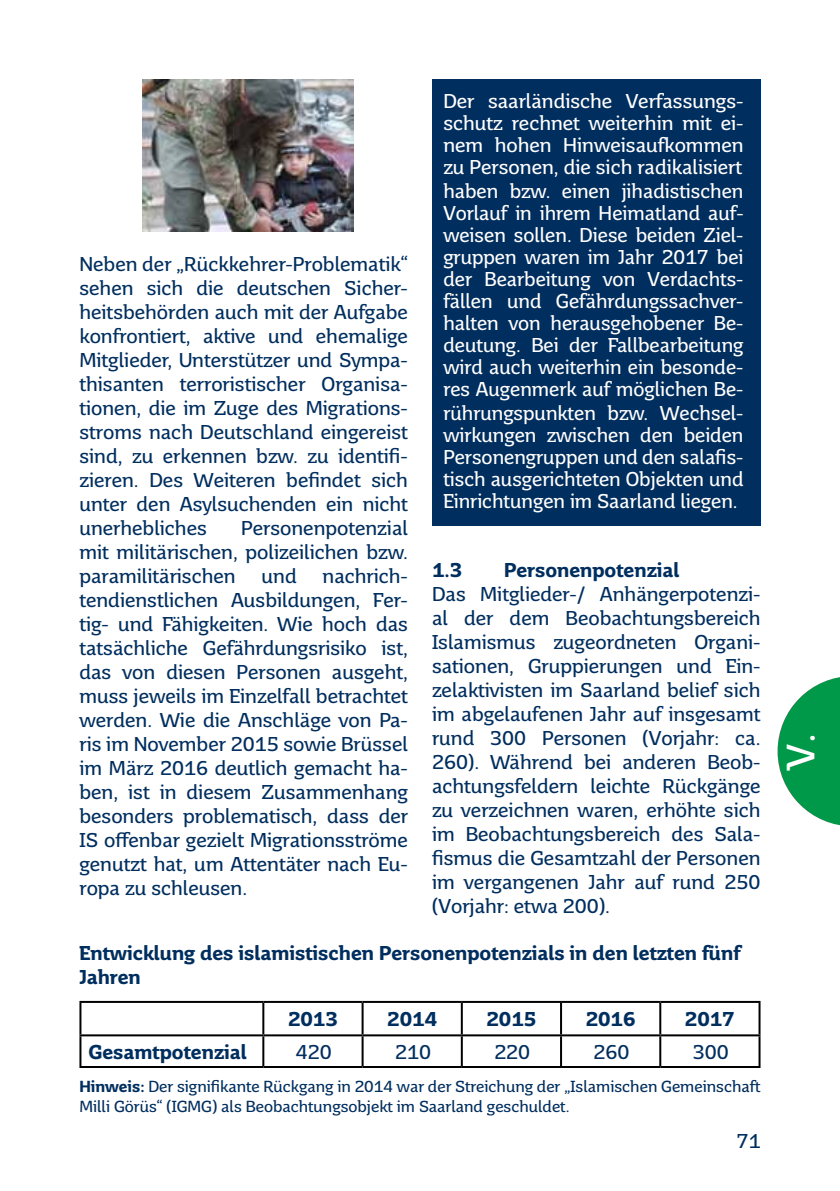
<style>
.page{position:relative;width:840px;height:1191px;background:#fff}
.page>*{position:absolute;margin:0;border:0;box-sizing:border-box;transform-origin:0 0}
.t1{font:39.4px "Saar Pro Headline";color:#fff}
.t2{font:20px/24px "Saar Pro";color:#002e5e;text-align:justify}
.t3{font:20px/22px "Saar Pro";color:#fff;text-align:justify}
.t4{font:700 20px/24px "Saar Pro";color:#002e5e}
.t5{font:16px/19.2px "Saar Pro";color:#002e5e}
.s1{font-weight:700}
</style>
<div class="page">
<img style="left:143px;top:79px;width:210px;height:152px">
<div style="left:432px;top:79px;width:328px;height:447px;background:#002e5e"></div>
<hr style="left:79px;top:1001px;width:184px;height:2px;background:#000">
<hr style="left:79px;top:1003px;width:2px;height:31px;background:#000">
<hr style="left:263px;top:1001px;width:99px;height:2px;background:#000">
<hr style="left:262px;top:1003px;width:2px;height:31px;background:#000">
<hr style="left:362px;top:1001px;width:99px;height:2px;background:#000">
<hr style="left:361px;top:1003px;width:2px;height:31px;background:#000">
<hr style="left:461px;top:1001px;width:99px;height:2px;background:#000">
<hr style="left:460px;top:1003px;width:2px;height:31px;background:#000">
<hr style="left:560px;top:1001px;width:100px;height:2px;background:#000">
<hr style="left:559px;top:1003px;width:2px;height:31px;background:#000">
<hr style="left:660px;top:1001px;width:100px;height:2px;background:#000">
<hr style="left:659px;top:1003px;width:2px;height:31px;background:#000">
<hr style="left:758px;top:1003px;width:2px;height:31px;background:#000">
<hr style="left:79px;top:1034px;width:184px;height:2px;background:#000">
<hr style="left:79px;top:1036px;width:2px;height:30px;background:#000">
<hr style="left:263px;top:1034px;width:99px;height:2px;background:#000">
<hr style="left:262px;top:1036px;width:2px;height:30px;background:#000">
<hr style="left:362px;top:1034px;width:99px;height:2px;background:#000">
<hr style="left:361px;top:1036px;width:2px;height:30px;background:#000">
<hr style="left:461px;top:1034px;width:99px;height:2px;background:#000">
<hr style="left:460px;top:1036px;width:2px;height:30px;background:#000">
<hr style="left:560px;top:1034px;width:100px;height:2px;background:#000">
<hr style="left:559px;top:1036px;width:2px;height:30px;background:#000">
<hr style="left:660px;top:1034px;width:100px;height:2px;background:#000">
<hr style="left:659px;top:1036px;width:2px;height:30px;background:#000">
<hr style="left:758px;top:1036px;width:2px;height:30px;background:#000">
<hr style="left:79px;top:1066px;width:184px;height:2px;background:#000">
<hr style="left:263px;top:1066px;width:99px;height:2px;background:#000">
<hr style="left:362px;top:1066px;width:99px;height:2px;background:#000">
<hr style="left:461px;top:1066px;width:99px;height:2px;background:#000">
<hr style="left:560px;top:1066px;width:100px;height:2px;background:#000">
<hr style="left:660px;top:1066px;width:100px;height:2px;background:#000">
<svg style="left:777px;top:677px;width:62px;height:148px"></svg>
<p class="t3" style="left:443px;top:90px;width:301px">Der saarländische Verfassungs&shy;schutz rechnet weiterhin mit ei&shy;nem hohen Hinweisaufkommen zu Personen, die sich radikalisiert</p>
<p class="t3" style="left:443px;top:180px;width:301px">haben bzw. einen jihadistischen Vorlauf in ihrem Heimatland auf&shy;weisen sollen. Diese beiden Ziel&shy;gruppen waren im Jahr 2017 bei der Bearbeitung von Verdachts&shy;fällen und Gefährdungssachver&shy;halten von herausgehobener Be&shy;deutung. Bei der Fallbearbeitung wird auch weiterhin ein besonde&shy;res Augenmerk auf möglichen Be-</p>
<p class="t3" style="left:443px;top:402px;width:301px">rührungspunkten bzw. Wechsel&shy;wirkungen zwischen den beiden Personengruppen und den salafis&shy;tisch ausgerichteten Objekten und Einrichtungen im Saarland liegen.</p>
<p class="t2" style="left:79px;top:252px;width:330px">Neben der „Rückkehrer-Problematik“ sehen sich die deutschen Sicher&shy;heitsbehörden auch mit der Aufgabe konfrontiert, aktive und ehemalige Mitglieder, Unterstützer und Sympa&shy;thisanten terroristischer Organisa&shy;tionen, die im Zuge des Migrations&shy;stroms nach Deutschland eingereist sind, zu erkennen bzw. zu identifi&shy;zieren. Des Weiteren befindet sich unter den Asylsuchenden ein nicht unerhebliches</p>
<p class="t2" style="left:79px;top:516px;width:330px;text-indent:162px">Personenpotenzial mit militärischen, polizeilichen bzw. paramilitärischen</p>
<p class="t2" style="left:79px;top:564px;width:330px;text-indent:243px">nachrich&shy;tendienstlichen Ausbildungen, Fer&shy;tig- und Fähigkeiten. Wie hoch das tatsächliche Gefährdungsrisiko ist, das von diesen Personen ausgeht, muss jeweils im Einzelfall betrachtet werden. Wie die Anschläge von Pa&shy;ris im November 2015 sowie Brüssel im März 2016 deutlich gemacht ha&shy;ben, ist in diesem Zusammenhang besonders problematisch, dass der IS offenbar gezielt Migrationsströme genutzt hat, um Attentäter nach Eu&shy;ropa zu schleusen.</p>
<p class="t4" style="left:432px;top:558px;width:32px">1.3</p>
<p class="t4" style="left:504px;top:558px;width:177px">Personenpotenzial</p>
<p class="t2" style="left:261px;top:564px;width:37px">und</p>
<p class="t2" style="left:432px;top:582px;width:330px">Das Mitglieder-/ Anhängerpotenzi&shy;al der dem Beobachtungsbereich Islamismus zugeordneten Organi&shy;sationen, Gruppierungen und Ein&shy;zelaktivisten im Saarland belief sich im abgelaufenen Jahr auf insgesamt rund 300 Personen (Vorjahr: ca.<br>260). Während bei anderen Beob&shy;achtungsfeldern leichte Rückgänge zu verzeichnen waren, erhöhte sich im Beobachtungsbereich des Sala&shy;fismus die Gesamtzahl der Personen im vergangenen Jahr auf rund 250 (Vorjahr: etwa 200).</p>
<p class="t4" style="left:79px;top:941px;width:661px">Entwicklung des islamistischen Personenpotenzials in den letzten fünf<br>Jahren</p>
<p class="t4" style="left:288px;top:1006px;width:51px">2013</p>
<p class="t4" style="left:387px;top:1006px;width:51px">2014</p>
<p class="t4" style="left:486px;top:1006px;width:51px">2015</p>
<p class="t4" style="left:585px;top:1006px;width:51px">2016</p>
<p class="t4" style="left:684px;top:1006px;width:51px">2017</p>
<p class="t4" style="left:88px;top:1040px;width:160px">Gesamtpotenzial</p>
<p class="t2" style="left:296px;top:1040px;width:37px">420</p>
<p class="t2" style="left:395px;top:1040px;width:37px">210</p>
<p class="t2" style="left:494px;top:1040px;width:37px">220</p>
<p class="t2" style="left:593px;top:1040px;width:37px">260</p>
<p class="t2" style="left:692px;top:1040px;width:37px">300</p>
<p class="t5" style="left:79px;top:1077px;width:682px"><span class="s1">Hinweis:</span> Der signifikante Rückgang in 2014 war der Streichung der „Islamischen Gemeinschaft<br>Milli Görüs“ (IGMG) als Beobachtungsobjekt im Saarland geschuldet.</p>
<p class="t2" style="left:736px;top:1128px;width:25px">71</p>
<h1 class="t1" style="left:776px;top:771px;width:38px;rotate:-90deg">V.</h1>
</div>
